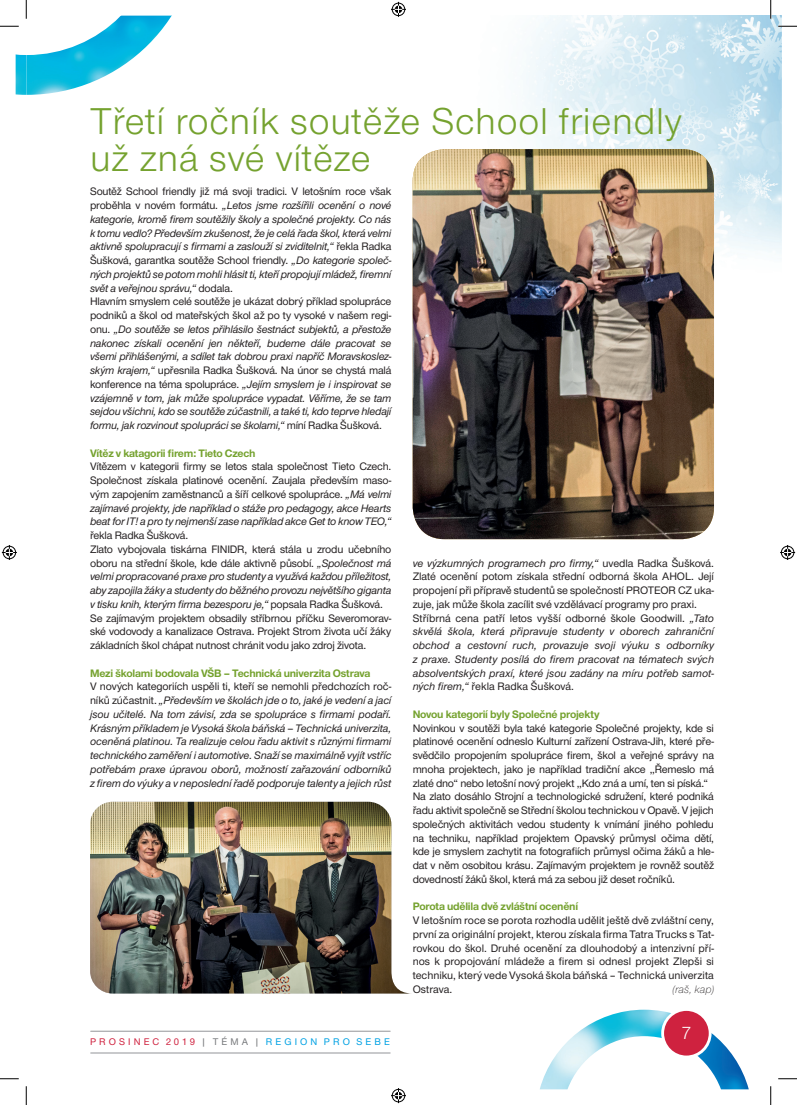
<style>
.page{position:relative;width:797px;height:1105px;background:#fff}
.page>*{position:absolute;margin:0;border:0;box-sizing:border-box;transform-origin:0 0}
.t1{font:38.75px/37.5px "Nimbus Sans Novus TOT";letter-spacing:.02em;color:#75a22f}
.t2{font:18.75px "Nimbus Sans Novus TOT";color:#fff}
.t3{font:500 11.25px/13.8px "Nimbus Sans Novus TOT";letter-spacing:-.02em;color:#231f20}
.t4{font:11.25px/13.8px "Nimbus Sans Novus TOT Med Ita";letter-spacing:-.015em;color:#231f20;text-align:justify}
.t5{font:700 11.25px "Nimbus Sans Novus TOT";letter-spacing:-.02em;color:#75a22f}
.t6{font:500 11.25px "Nimbus Sans Novus TOT";color:#231f20}
.t7{font:italic 300 11.25px "Nimbus Sans Novus TOT";letter-spacing:.01em;color:#231f20}
.t8{font:500 10px "Nimbus Sans Novus TOT";letter-spacing:.305em;color:#00a1e3}
.s1{font-family:"Nimbus Sans Novus TOT";font-weight:500}
.s2{font-family:"Nimbus Sans Novus TOT Med Ita";font-weight:400}
.s3{color:#cf223f}
.s4{color:#76787b}
</style>
<div class="page">
<img style="left:526px;top:15px;width:255px;height:239px">
<img style="left:540px;top:1010px;width:208px;height:79px">
<div style="left:662px;top:1009px;width:48px;height:48px;background:#cf223f;border-radius:50%"></div>
<div style="left:661px;top:1008px;width:50px;height:50px;border:3px solid #fff;border-radius:50%"></div>
<hr style="left:91px;top:1031px;width:299px;height:1px;background:#939598">
<hr style="left:91px;top:1053px;width:299px;height:1px;background:#939598">
<img style="left:90px;top:802px;width:317px;height:191px">
<img style="left:412px;top:149px;width:302px;height:390px">
<svg style="left:778px;top:25px;width:19px;height:2px"></svg>
<svg style="left:0;top:1078px;width:19px;height:1px"></svg>
<svg style="left:778px;top:1078px;width:19px;height:1px"></svg>
<svg style="left:0;top:0;width:172px;height:95px"></svg>
<svg style="left:25px;top:1086px;width:2px;height:19px"></svg>
<svg style="left:770px;top:0;width:1px;height:19px"></svg>
<svg style="left:770px;top:1086px;width:1px;height:19px"></svg>
<svg style="left:391px;top:2px;width:15px;height:15px"></svg>
<svg style="left:391px;top:1088px;width:15px;height:15px"></svg>
<svg style="left:2px;top:545px;width:15px;height:15px"></svg>
<svg style="left:780px;top:545px;width:15px;height:15px"></svg>
<h1 class="t1" style="left:90px;top:102px;width:593px">Třetí ročník soutěže School friendly už zná své vítěze</h1>
<p class="t3" style="left:90px;top:185px;width:303px">Soutěž School friendly již má svoji tradici. V letošním roce však</p>
<p class="t4" style="left:90px;top:199px;width:303px"><span class="s1">proběhla v novém formátu.</span> „Letos jsme rozšířili ocenění o nové kategorie, kromě firem soutěžily školy a společné projekty. Co nás k tomu vedlo? Především zkušenost, že je celá řada škol, která velmi aktivně spolupracují s firmami a zaslouží si zviditelnit,“ <span class="s1">řekla Radka</span></p>
<p class="t3" style="left:90px;top:253px;width:303px">Šušková, garantka soutěže School friendly. <span class="s2">„Do kategorie společ-</span></p>
<p class="t4" style="left:90px;top:267px;width:303px">ných projektů se potom mohli hlásit ti, kteří propojují mládež, firemní svět a veřejnou správu,“ <span class="s1">dodala.</span></p>
<p class="t3" style="left:90px;top:295px;width:303px">Hlavním smyslem celé soutěže je ukázat dobrý příklad spolupráce podniků a škol od mateřských škol až po ty vysoké v našem regi-</p>
<p class="t4" style="left:90px;top:322px;width:303px"><span class="s1">onu.</span> „Do soutěže se letos přihlásilo šestnáct subjektů, a přestože nakonec získali ocenění jen někteří, budeme dále pracovat se všemi přihlášenými, a sdílet tak dobrou praxi napříč Moravskoslez-</p>
<p class="t3" style="left:90px;top:363px;width:303px"><span class="s2">ským krajem,“</span> upřesnila Radka Šušková. Na únor se chystá malá</p>
<p class="t4" style="left:90px;top:377px;width:303px"><span class="s1">konference na téma spolupráce.</span> „Jejím smyslem je i inspirovat se vzájemně v tom, jak může spolupráce vypadat. Věříme, že se tam sejdou všichni, kdo se soutěže zúčastnili, a také ti, kdo teprve hledají formu, jak rozvinout spolupráci se školami,“ <span class="s1">míní Radka Šušková.</span></p>
<p class="t5" style="left:90px;top:446px;width:167px">Vítěz v katagorii firem: Tieto Czech</p>
<p class="t3" style="left:90px;top:460px;width:303px;text-align:justify">Vítězem v kategorii firmy se letos stala společnost tieto Czech.<br>Společnost získala platinové ocenění. Zaujala především maso&shy;vým zapojením zaměstnanců a šíří celkové spolupráce. <span class="s2">„Má velmi</span></p>
<p class="t4" style="left:90px;top:501px;width:303px">zajímavé projekty, jde například o stáže pro pedagogy, akce Hearts beat for IT! a pro ty nejmenší zase například akce Get to know TEO,“</p>
<p class="t3" style="left:90px;top:528px;width:303px">řekla Radka Šušková.<br>Zlato vybojovala tiskárna FINIDR, která stála u zrodu učebního oboru na střední škole, kde dále aktivně působí. <span class="s2">„Společnost má</span></p>
<p class="t4" style="left:90px;top:570px;width:303px">velmi propracované praxe pro studenty a využívá každou příležitost, aby zapojila žáky a studenty do běžného provozu největšího giganta v tisku knih, kterým firma bezesporu je,“ <span class="s1">popsala Radka Šušková.</span></p>
<p class="t3" style="left:90px;top:611px;width:303px;text-align:justify">Se zajímavým projektem obsadily stříbrnou příčku Severomorav&shy;ské vodovody a kanalizace Ostrava. Projekt Strom života učí žáky základních škol chápat nutnost chránit vodu jako zdroj života.</p>
<p class="t5" style="left:90px;top:666px;width:282px">Mezi školami bodovala VŠB – Technická univerzita Ostrava</p>
<p class="t3" style="left:90px;top:680px;width:303px">V nových kategoriích uspěli ti, kteří se nemohli předchozích roč-</p>
<p class="t4" style="left:90px;top:693px;width:303px"><span class="s1">níků zúčastnit.</span> „Především ve školách jde o to, jaké je vedení a jací jsou učitelé. Na tom závisí, zda se spolupráce s firmami podaří.<br>Krásným příkladem je Vysoká škola báňská – Technická univerzita, oceněná platinou. Ta realizuje celou řadu aktivit s různými firmami technického zaměření i automotive. Snaží se maximálně vyjít vstříc potřebám praxe úpravou oborů, možností zařazování odborníků z firem do výuky a v neposlední řadě podporuje talenty a jejich růst</p>
<p class="t8" style="left:90px;top:1036px;width:301px"><span class="s3">PROSINEC 2019</span> <span class="s4">| téMa |</span> REGION PRO SEBE</p>
<p class="t4" style="left:412px;top:556px;width:303px">ve výzkumných programech pro firmy,“ <span class="s1">uvedla Radka Šušková.</span></p>
<p class="t3" style="left:412px;top:570px;width:303px">Zlaté ocenění potom získala střední odborná škola aHOL. Její propojení při přípravě studentů se společností PROtEOR CZ uka&shy;zuje, jak může škola zacílit své vzdělávací programy pro praxi.<br>Stříbrná cena patří letos vyšší odborné škole Goodwill. <span class="s2">„Tato</span></p>
<p class="t4" style="left:412px;top:625px;width:303px">skvělá škola, která připravuje studenty v oborech zahraniční obchod a cestovní ruch, provazuje svoji výuku s odborníky z praxe. Studenty posílá do firem pracovat na tématech svých absolventských praxí, které jsou zadány na míru potřeb samot-</p>
<p class="t6" style="left:412px;top:680px;width:163px"><span class="s2">ných firem,“</span> řekla Radka Šušková.</p>
<p class="t5" style="left:412px;top:707px;width:188px">Novou kategorií byly Společné projekty</p>
<p class="t3" style="left:412px;top:721px;width:303px">Novinkou v soutěži byla také kategorie Společné projekty, kde si platinové ocenění odneslo Kulturní zařízení Ostrava-Jih, které pře&shy;svědčilo propojením spolupráce firem, škol a veřejné správy na mnoha projektech, jako je například tradiční akce ,,Řemeslo má zlaté dno“ nebo letošní nový projekt ,,Kdo zná a umí, ten si píská.“ Na zlato dosáhlo Strojní a technologické sdružení, které podniká řadu aktivit společně se Střední školou technickou v Opavě. V jejich společných aktivitách vedou studenty k vnímání jiného pohledu na techniku, například projektem Opavský průmysl očima dětí, kde je smyslem zachytit na fotografiích průmysl očima žáků a hle&shy;dat v něm osobitou krásu. Zajímavým projektem je rovněž soutěž dovedností žáků škol, která má za sebou již deset ročníků.</p>
<p class="t5" style="left:412px;top:900px;width:167px">Porota udělila dvě zvláštní ocenění</p>
<p class="t3" style="left:412px;top:913px;width:303px;text-align:justify">V letošním roce se porota rozhodla udělit ještě dvě zvláštní ceny, první za originální projekt, kterou získala firma tatra trucks s tat&shy;rovkou do škol. Druhé ocenění za dlouhodobý a intenzivní pří&shy;nos k propojování mládeže a firem si odnesl projekt Zlepši si techniku, který vede Vysoká škola báňská – technická univerzita Ostrava.</p>
<p class="t7" style="left:672px;top:983px;width:43px">(raš, kap)</p>
<h2 class="t2" style="left:681px;top:1022px;width:12px">7</h2>
</div>
